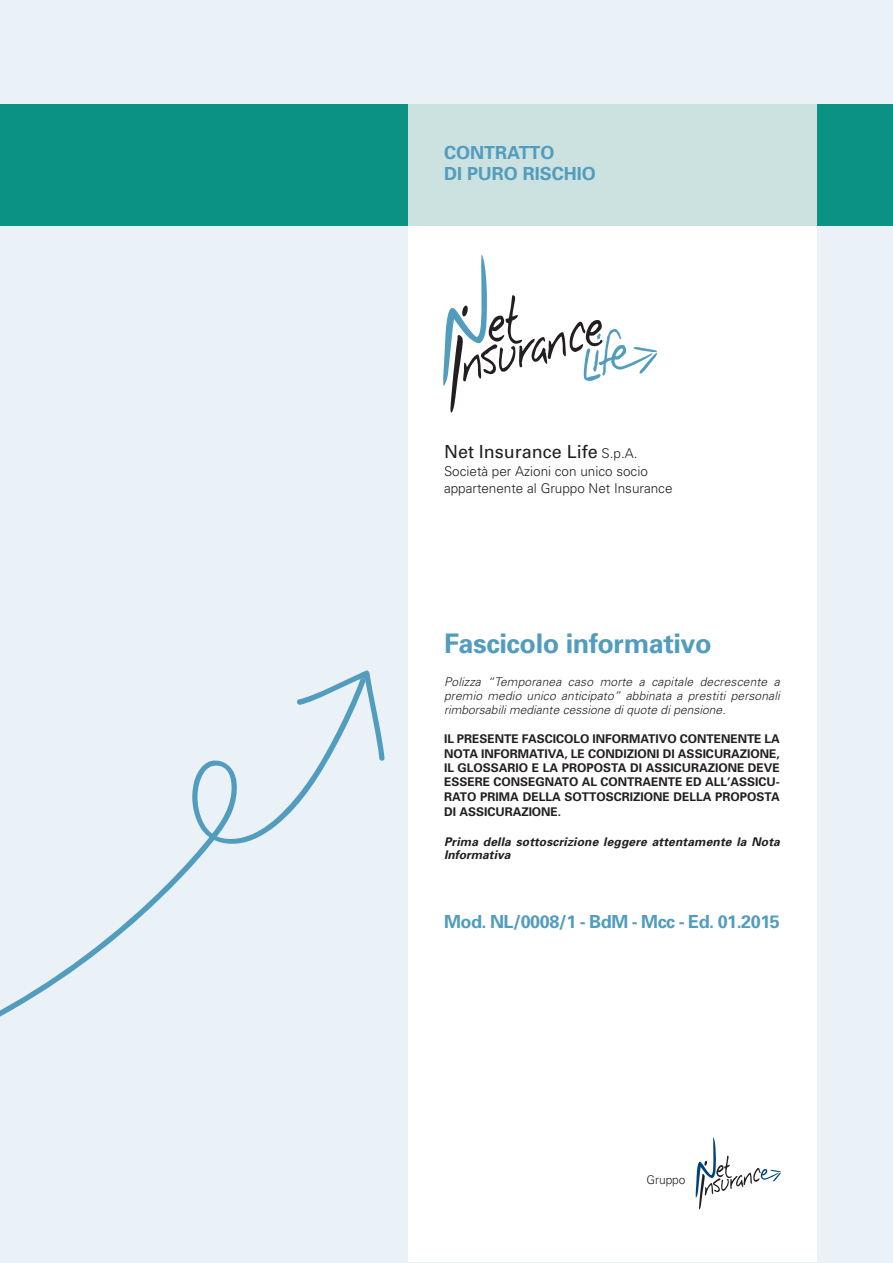
<style>
.page{position:relative;width:893px;height:1263px;background:#eaf2f7}
.page>*{position:absolute;margin:0;border:0;box-sizing:border-box;transform-origin:0 0}
.t1{font:700 27px "Univers";letter-spacing:-.015em;color:#529cbe}
.t2{font:700 18px "Univers";letter-spacing:-.025em;color:#529cbe}
.t3{font:700 18px/21px "Univers";color:#529cbe}
.t4{font:18px "Univers";color:#231f20}
.t5{font:300 13.5px/16.2px "Univers";color:#231f20}
.t6{font:700 12px/14.5px "Univers";color:#231f20;text-align:justify}
.t7{font:italic 300 12px/14.4px "Univers";letter-spacing:.005em;color:#231f20;text-align:justify}
.t8{font:italic 700 12px/13.5px "Univers";letter-spacing:.01em;color:#231f20}
.t9{font:300 12px "Univers";color:#231f20}
.s1{font-weight:300;font-size:13.5px}
</style>
<div class="page">
<div style="left:408px;top:213px;width:408px;height:1049px;background:#fff"></div>
<div style="left:0;top:104px;width:893px;height:122px;background:#0c9285"></div>
<div style="left:408px;top:104px;width:408px;height:122px;background:#cce2e0"></div>
<svg style="left:696px;top:1137px;width:85px;height:72px"></svg>
<svg style="left:0;top:760px;width:328px;height:257px"></svg>
<svg style="left:297px;top:670px;width:87px;height:91px"></svg>
<svg style="left:443px;top:254px;width:214px;height:159px"></svg>
<h2 class="t3" style="left:444px;top:144px;width:153px">CONTRATTO<br>DI PURO RISCHIO</h2>
<h2 class="t4" style="left:444px;top:445px;width:195px">Net Insurance Life <span class="s1">S.p.A.</span></h2>
<p class="t5" style="left:444px;top:465px;width:230px">Società per Azioni con unico socio appartenente al Gruppo Net Insurance</p>
<h1 class="t1" style="left:444px;top:634px;width:269px">Fascicolo informativo</h1>
<p class="t7" style="left:444px;top:675px;width:337px">Polizza “Temporanea caso morte a capitale decrescente a premio medio unico anticipato” abbinata a prestiti personali rimborsabili mediante cessione di quote di pensione.</p>
<p class="t6" style="left:444px;top:733px;width:337px">IL PRESENTE FASCICOLO INFORMATIVO CONTENENTE LA NOTA INFORMATIVA, LE CONDIZIONI DI ASSICURAZIONE, IL GLOSSARIO E LA PROPOSTA DI ASSICURAZIONE DEVE ESSERE CONSEGNATO AL CONTRAENTE ED ALL’ASSICU-RATO PRIMA DELLA SOTTOSCRIZIONE DELLA PROPOSTA DI ASSICURAZIONE.</p>
<p class="t8" style="left:444px;top:836px;width:337px">Prima della sottoscrizione leggere attentamente la Nota<br>Informativa</p>
<h2 class="t2" style="left:444px;top:914px;width:337px">Mod. NL/0008/1 - BdM - Mcc - Ed. 01.2015</h2>
<p class="t9" style="left:646px;top:1175px;width:41px">Gruppo</p>
</div>
